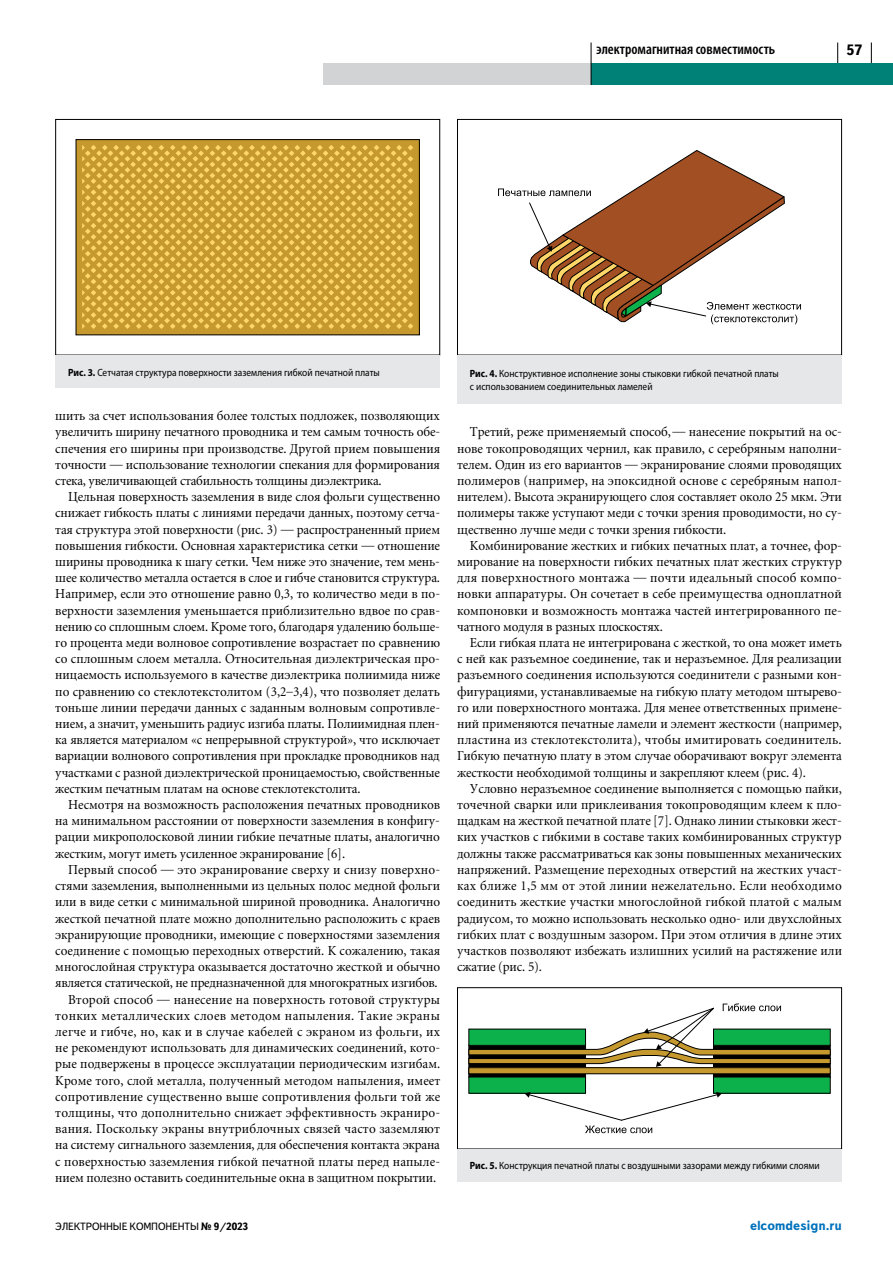
<style>
.page{position:relative;width:893px;height:1263px;background:#fff}
.page>*{position:absolute;margin:0;border:0;box-sizing:border-box;transform-origin:0 0}
.t1{font:600 condensed 15px "Myriad Pro";color:#000}
.t2{font:700 15px "Text Book C";color:#000}
.t3{font:13.5px/16.2px "Miniature";letter-spacing:-.005em;color:#000;text-align:justify;scale:.95 1}
.t4{font:13.5px "Miniature";letter-spacing:.015em;color:#000;scale:.95 1}
.t5{font:13.5px "Miniature";letter-spacing:.025em;color:#000;scale:.95 1}
.t6{font:13.5px "Miniature";letter-spacing:.02em;color:#000;scale:.95 1}
.t7{font:700 13.5px "Text Book C";letter-spacing:-.015em;color:#0072bc}
.t8{font:10.5px/12.8px "Myriad Pro";color:#000;scale:.9 1}
.t9{font:10.5px "Text Book C";letter-spacing:-.015em;color:#000}
.s1{font-weight:700}
</style>
<div class="page">
<svg style="left:837px;top:43px;width:1px;height:21px"></svg>
<svg style="left:871px;top:43px;width:1px;height:21px"></svg>
<div style="left:591px;top:64px;width:302px;height:21px;background:#008177"></div>
<div style="left:323px;top:64px;width:268px;height:21px;background:#d1d3d4"></div>
<hr style="left:591px;top:43px;width:1px;height:42px;background:#000">
<div style="left:76px;top:140px;width:343px;height:195px;background:#c6992f"></div>
<div style="left:76px;top:139px;width:344px;height:196px;border:1px solid #000"></div>
<svg style="left:82px;top:145px;width:331px;height:184px"></svg>
<div style="left:55px;top:119px;width:385px;height:236px;border:1px solid #000"></div>
<svg style="left:498px;top:150px;width:303px;height:174px"></svg>
<div style="left:457px;top:119px;width:385px;height:236px;border:1px solid #000"></div>
<div style="left:713px;top:1045px;width:117px;height:32px;background:#000"></div>
<div style="left:713px;top:1077px;width:117px;height:16px;background:#0db14b"></div>
<div style="left:713px;top:1077px;width:118px;height:17px;border:1px solid #000"></div>
<div style="left:469px;top:1045px;width:116px;height:32px;background:#000"></div>
<div style="left:469px;top:1077px;width:116px;height:16px;background:#0db14b"></div>
<div style="left:468px;top:1077px;width:118px;height:17px;border:1px solid #000"></div>
<div style="left:469px;top:1068px;width:361px;height:6px;background:#c6992f"></div>
<div style="left:468px;top:1067px;width:363px;height:7px;border:1px solid #000"></div>
<svg style="left:525px;top:1092px;width:197px;height:41px"></svg>
<svg style="left:468px;top:1003px;width:363px;height:64px"></svg>
<div style="left:457px;top:987px;width:385px;height:162px;border:1px solid #000"></div>
<div style="left:55px;top:355px;width:385px;height:33px;background:#e6e7e8"></div>
<div style="left:457px;top:1149px;width:385px;height:33px;background:#e6e7e8"></div>
<div style="left:457px;top:355px;width:385px;height:49px;background:#e6e7e8"></div>
<p class="t1" style="left:596px;top:40px;width:180px">электромагнитная совместимость</p>
<p class="t2" style="left:847px;top:41px;width:17px">57</p>
<p class="t8" style="left:68px;top:365px;width:348px"><span class="s1">Рис. 3.</span> Сетчатая структура поверхности заземления гибкой печатной платы</p>
<p class="t3" style="left:55px;top:408px;width:407px">шить за счет использования более толстых подложек, позволяющих увеличить ширину печатного проводника и тем самым точность обе‑ спечения его ширины при производстве. Другой прием повышения точности — использование технологии спекания для формирования стека, увеличивающей стабильность толщины диэлектрика.</p>
<p class="t3" style="left:55px;top:489px;width:407px;text-indent:13px">Цельная поверхность заземления в виде слоя фольги существенно снижает гибкость платы с линиями передачи данных, поэтому сетча‑ тая структура этой поверхности (рис. 3) — распространенный прием повышения гибкости. Основная характеристика сетки — отношение ширины проводника к шагу сетки. Чем ниже это значение, тем мень‑ шее количество металла остается в слое и гибче становится структура.<br>Например, если это отношение равно 0,3, то количество меди в по‑ верхности заземления уменьшается приблизительно вдвое по срав‑ нению со сплошным слоем. Кроме того, благодаря удалению больше‑ го процента меди волновое сопротивление возрастает по сравнению со сплошным слоем металла. Относительная диэлектрическая про‑ ницаемость используемого в качестве диэлектрика полиимида ниже по сравнению со стеклотекстолитом (3,2–3,4), что позволяет делать тоньше линии передачи данных с заданным волновым сопротивле‑ нием, а значит, уменьшить радиус изгиба платы. Полиимидная плен‑ ка является материалом «с непрерывной структурой», что исключает вариации волнового сопротивления при прокладке проводников над участками с разной диэлектрической проницаемостью, свойственные жестким печатным платам на основе стеклотекстолита.</p>
<p class="t3" style="left:55px;top:797px;width:407px;text-indent:13px">Несмотря на возможность расположения печатных проводников на минимальном расстоянии от поверхности заземления в конфигу‑ рации микрополосковой линии гибкие печатные платы, аналогично жестким, могут иметь усиленное экранирование [6].</p>
<p class="t3" style="left:68px;top:862px;width:393px">Первый способ — это экранирование сверху и снизу поверхно‑</p>
<p class="t3" style="left:55px;top:878px;width:407px">стями заземления, выполненными из цельных полос медной фольги</p>
<p class="t3" style="left:55px;top:894px;width:407px">или в виде сетки с минимальной шириной проводника. Аналогично</p>
<p class="t3" style="left:55px;top:910px;width:407px">жесткой печатной плате можно дополнительно расположить с краев</p>
<p class="t3" style="left:55px;top:927px;width:407px">экранирующие проводники, имеющие с поверхностями заземления</p>
<p class="t3" style="left:55px;top:943px;width:407px">соединение с помощью переходных отверстий. К сожалению, такая</p>
<p class="t3" style="left:55px;top:959px;width:407px">многослойная структура оказывается достаточно жесткой и обычно</p>
<p class="t3" style="left:55px;top:975px;width:404px">является статической, не предназначенной для многократных изгибов.</p>
<p class="t4" style="left:68px;top:992px;width:393px">Второй способ — нанесение на поверхность готовой структуры</p>
<p class="t5" style="left:55px;top:1009px;width:406px">тонких металлических слоев методом напыления. Такие экраны</p>
<p class="t6" style="left:55px;top:1025px;width:407px">легче и гибче, но, как и в случае кабелей с экраном из фольги, их</p>
<p class="t3" style="left:55px;top:1040px;width:407px">не рекомендуют использовать для динамических соединений, кото‑</p>
<p class="t3" style="left:55px;top:1056px;width:407px">рые подвержены в процессе эксплуатации периодическим изгибам.</p>
<p class="t3" style="left:55px;top:1072px;width:407px">Кроме того, слой металла, полученный методом напыления, имеет</p>
<p class="t4" style="left:55px;top:1090px;width:407px">сопротивление существенно выше сопротивления фольги той же</p>
<p class="t4" style="left:55px;top:1106px;width:407px">толщины, что дополнительно снижает эффективность экраниро‑</p>
<p class="t3" style="left:55px;top:1121px;width:407px">вания. Поскольку экраны внутриблочных связей часто заземляют</p>
<p class="t3" style="left:55px;top:1137px;width:406px">на систему сигнального заземления, для обеспечения контакта экрана</p>
<p class="t3" style="left:55px;top:1153px;width:407px">с поверхностью заземления гибкой печатной платы перед напыле‑</p>
<p class="t3" style="left:55px;top:1170px;width:402px">нием полезно оставить соединительные окна в защитном покрытии.</p>
<p class="t8" style="left:470px;top:367px;width:345px"><span class="s1">Рис. 4.</span> Конструктивное исполнение зоны стыковки гибкой печатной платы с использованием соединительных ламелей</p>
<p class="t3" style="left:457px;top:424px;width:407px;text-indent:13px">Третий, реже применяемый способ,— нанесение покрытий на ос‑ нове токопроводящих чернил, как правило, с серебряным наполни‑ телем. Один из его вариантов — экранирование слоями проводящих полимеров (например, на эпоксидной основе с серебряным напол‑ нителем). Высота экранирующего слоя составляет около 25 мкм. Эти полимеры также уступают меди с точки зрения проводимости, но су‑ щественно лучше меди с точки зрения гибкости.</p>
<p class="t3" style="left:457px;top:538px;width:407px;text-indent:13px">Комбинирование жестких и гибких печатных плат, а точнее, фор‑ мирование на поверхности гибких печатных плат жестких структур для поверхностного монтажа — почти идеальный способ компо‑ новки аппаратуры. Он сочетает в себе преимущества одноплатной компоновки и возможность монтажа частей интегрированного пе‑ чатного модуля в разных плоскостях.</p>
<p class="t3" style="left:457px;top:635px;width:407px;text-indent:13px">Если гибкая плата не интегрирована с жесткой, то она может иметь с ней как разъемное соединение, так и неразъемное. Для реализации разъемного соединения используются соединители с разными кон‑ фигурациями, устанавливаемые на гибкую плату методом штырево‑ го или поверхностного монтажа. Для менее ответственных примене‑ ний применяются печатные ламели и элемент жесткости (например, пластина из стеклотекстолита), чтобы имитировать соединитель.<br>Гибкую печатную плату в этом случае оборачивают вокруг элемента жесткости необходимой толщины и закрепляют клеем (рис. 4).</p>
<p class="t3" style="left:457px;top:781px;width:407px;text-indent:13px">Условно неразъемное соединение выполняется с помощью пайки, точечной сварки или приклеивания токопроводящим клеем к пло‑ щадкам на жесткой печатной плате [7]. Однако линии стыковки жест‑ ких участков с гибкими в составе таких комбинированных структур должны также рассматриваться как зоны повышенных механических напряжений. Размещение переходных отверстий на жестких участ‑ ках ближе 1,5 мм от этой линии нежелательно. Если необходимо соединить жесткие участки многослойной гибкой платой с малым радиусом, то можно использовать несколько одно- или двухслойных гибких плат с воздушным зазором. При этом отличия в длине этих участков позволяют избежать излишних усилий на растяжение или сжатие (рис. 5).</p>
<p class="t8" style="left:470px;top:1159px;width:390px"><span class="s1">Рис. 5.</span> Конструкция печатной платы с воздушными зазорами между гибкими слоями</p>
<p class="t9" style="left:55px;top:1221px;width:194px">электронные компоненты <span class="s1">№ 9/2023</span></p>
<p class="t7" style="left:750px;top:1218px;width:93px">elcomdesign.ru</p>
</div>
